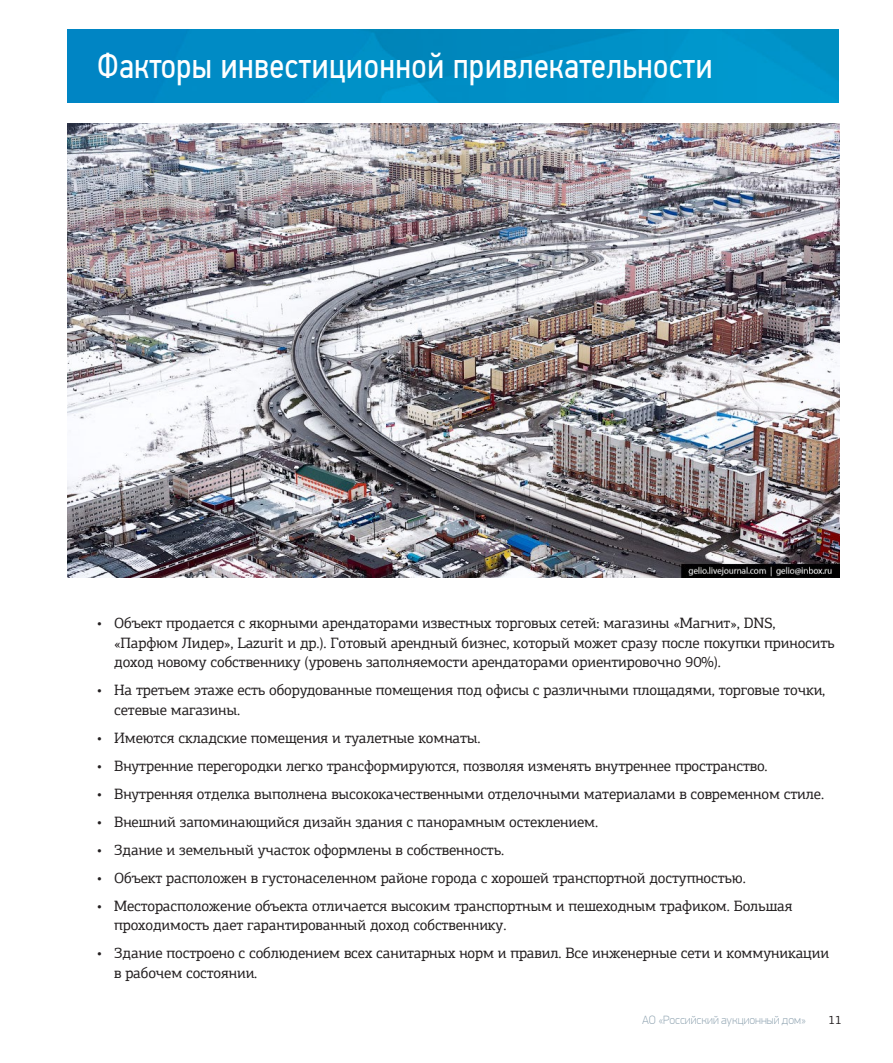
<style>
.page{position:relative;width:893px;height:1063px;background:#fff}
.page>*{position:absolute;margin:0;border:0;box-sizing:border-box;transform-origin:0 0}
.t1{font:36px "PF Din Text Cond Pro";letter-spacing:.01em;color:#fff}
.t2{font:15px/19.5px "PF Agora Slab Pro";letter-spacing:-.01em;color:#231f20}
.t3{font:100 12px "PF Din Display Pro";color:#8ca1af}
.t4{font:12px "PF Agora Slab Pro";color:#231f20}
</style>
<div class="page">
<img style="left:67px;top:30px;width:772px;height:72px">
<img style="left:67px;top:123px;width:772px;height:455px">
<p class="t1" style="left:97px;top:44px;width:617px">Факторы инвестиционной привлекательности</p>
<p class="t2" style="left:114px;top:613px;width:722px;text-indent:-17px">• Объект продается с якорными арендаторами известных торговых сетей: магазины «Магнит», DNS, «Парфюм Лидер», Lazurit и др.). Готовый арендный бизнес, который может сразу после покупки приносить доход новому собственнику (уровень заполняемости арендаторами ориентировочно 90%).</p>
<p class="t2" style="left:114px;top:680px;width:713px;text-indent:-17px">• На третьем этаже есть оборудованные помещения под офисы с различными площадями, торговые точки, сетевые магазины.</p>
<p class="t2" style="left:97px;top:728px;width:385px">• Имеются складские помещения и туалетные комнаты.</p>
<p class="t2" style="left:97px;top:756px;width:672px">• Внутренние перегородки легко трансформируются, позволяя изменять внутреннее пространство.</p>
<p class="t2" style="left:97px;top:784px;width:728px">• Внутренняя отделка выполнена высококачественными отделочными материалами в современном стиле.</p>
<p class="t2" style="left:97px;top:812px;width:502px">• Внешний запоминающийся дизайн здания с панорамным остеклением.</p>
<p class="t2" style="left:97px;top:840px;width:409px">• Здание и земельный участок оформлены в собственность.</p>
<p class="t2" style="left:97px;top:868px;width:650px">• Объект расположен в густонаселенном районе города с хорошей транспортной доступностью.</p>
<p class="t2" style="left:114px;top:896px;width:680px;text-indent:-17px">• Месторасположение объекта отличается высоким транспортным и пешеходным трафиком. Большая проходимость дает гарантированный доход собственнику.</p>
<p class="t2" style="left:114px;top:943px;width:716px;text-indent:-17px">• Здание построено с соблюдением всех санитарных норм и правил. Все инженерные сети и коммуникации в рабочем состоянии.</p>
<p class="t3" style="left:642px;top:1013px;width:165px">АО «Российский аукционный дом»</p>
<p class="t4" style="left:828px;top:1013px;width:15px">11</p>
</div>
